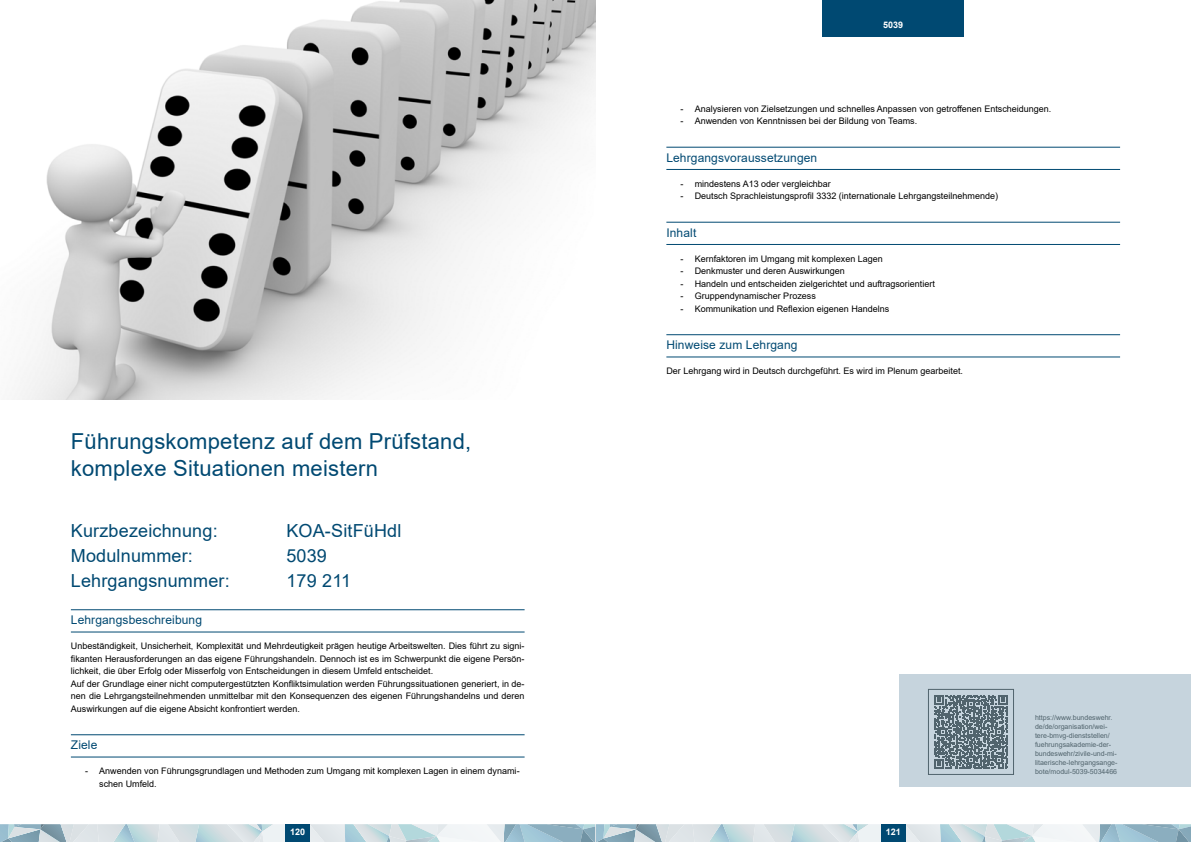
<style>
.page{position:relative;width:1191px;height:842px;background:#fff}
.page>*{position:absolute;margin:0;border:0;box-sizing:border-box;transform-origin:0 0}
.t1{font:22px/26.4px "Arial";letter-spacing:.01em;color:#004972}
.t2{font:18px "Arial";letter-spacing:.01em;color:#004972}
.t3{font:12px "Arial";letter-spacing:.01em;color:#004972}
.t4{font:9px/12.5px "Arial";color:#000}
.t5{font:700 9px "Arial";color:#fff}
.t6{font:7px/9px "Arial";color:#51646d}
</style>
<div class="page">
<img style="left:18px;top:0;width:577px;height:399px">
<div style="left:899px;top:674px;width:292px;height:113px;background:#c6d4dd"></div>
<svg style="left:595px;top:824px;width:596px;height:18px;background:#bdd0d9"></svg>
<svg style="left:0;top:824px;width:595px;height:18px;background:#c5d6dd"></svg>
<div style="left:286px;top:824px;width:24px;height:18px;background:#004972"></div>
<hr style="left:71px;top:609px;width:453px;height:1px;background:#004972">
<hr style="left:71px;top:631px;width:453px;height:1px;background:#004972">
<hr style="left:71px;top:734px;width:453px;height:1px;background:#004972">
<hr style="left:71px;top:756px;width:453px;height:1px;background:#004972">
<div style="left:822px;top:0;width:142px;height:37px;background:#004972"></div>
<hr style="left:666px;top:147px;width:454px;height:1px;background:#004972">
<hr style="left:666px;top:169px;width:454px;height:1px;background:#004972">
<hr style="left:666px;top:222px;width:454px;height:1px;background:#004972">
<hr style="left:666px;top:244px;width:454px;height:1px;background:#004972">
<hr style="left:666px;top:334px;width:454px;height:1px;background:#004972">
<hr style="left:666px;top:356px;width:454px;height:1px;background:#004972">
<svg style="left:934px;top:695px;width:74px;height:74px"></svg>
<div style="left:928px;top:689px;width:85px;height:85px;border:1px solid #51646d"></div>
<p class="t5" style="left:883px;top:19px;width:22px">5039</p>
<h1 class="t1" style="left:71px;top:428px;width:402px">Führungskompetenz auf dem Prüfstand, komplexe Situationen meistern</h1>
<h2 class="t2" style="left:71px;top:518px;width:148px">Kurzbezeichnung:</h2>
<h2 class="t2" style="left:286px;top:518px;width:117px">KOA-SitFüHdl</h2>
<h2 class="t2" style="left:71px;top:543px;width:124px">Modulnummer:</h2>
<h2 class="t2" style="left:286px;top:543px;width:42px">5039</h2>
<h2 class="t2" style="left:71px;top:568px;width:160px">Lehrgangsnummer:</h2>
<h2 class="t2" style="left:286px;top:568px;width:66px">179 211</h2>
<h3 class="t3" style="left:71px;top:612px;width:133px">Lehrgangsbeschreibung</h3>
<p class="t4" style="left:71px;top:640px;width:455px">Unbeständigkeit, Unsicherheit, Komplexität und Mehrdeutigkeit prägen heutige Arbeitswelten. Dies führt zu signi&shy;fikanten Herausforderungen an das eigene Führungshandeln. Dennoch ist es im Schwerpunkt die eigene Persön&shy;lichkeit, die über Erfolg oder Misserfolg von Entscheidungen in diesem Umfeld entscheidet.<br>Auf der Grundlage einer nicht computergestützten Konfliktsimulation werden Führungssituationen generiert, in de&shy;nen die Lehrgangsteilnehmenden unmittelbar mit den Konsequenzen des eigenen Führungshandelns und deren Auswirkungen auf die eigene Absicht konfrontiert werden.</p>
<h3 class="t3" style="left:71px;top:737px;width:28px">Ziele</h3>
<p class="t4" style="left:99px;top:765px;width:422px;text-indent:-14px">- Anwenden von Führungsgrundlagen und Methoden zum Umgang mit komplexen Lagen in einem dynami&shy;schen Umfeld.</p>
<p class="t4" style="left:680px;top:102px;width:372px">- Analysieren von Zielsetzungen und schnelles Anpassen von getroffenen Entscheidungen.</p>
<p class="t4" style="left:680px;top:115px;width:238px">- Anwenden von Kenntnissen bei der Bildung von Teams.</p>
<h3 class="t3" style="left:666px;top:149px;width:152px">Lehrgangsvoraussetzungen</h3>
<p class="t4" style="left:680px;top:177px;width:152px">- mindestens A13 oder vergleichbar</p>
<p class="t4" style="left:680px;top:190px;width:319px">- Deutsch Sprachleistungsprofil 3332 (internationale Lehrgangsteilnehmende)</p>
<h3 class="t3" style="left:666px;top:224px;width:31px">Inhalt</h3>
<p class="t4" style="left:680px;top:252px;width:204px">- Kernfaktoren im Umgang mit komplexen Lagen</p>
<p class="t4" style="left:680px;top:265px;width:166px">- Denkmuster und deren Auswirkungen</p>
<p class="t4" style="left:680px;top:277px;width:256px">- Handeln und entscheiden zielgerichtet und auftragsorientiert</p>
<p class="t4" style="left:680px;top:290px;width:137px">- Gruppendynamischer Prozess</p>
<p class="t4" style="left:680px;top:302px;width:210px">- Kommunikation und Reflexion eigenen Handelns</p>
<h3 class="t3" style="left:666px;top:337px;width:133px">Hinweise zum Lehrgang</h3>
<p class="t4" style="left:666px;top:365px;width:298px">Der Lehrgang wird in Deutsch durchgeführt. Es wird im Plenum gearbeitet.</p>
<p class="t6" style="left:1035px;top:713px;width:84px">https://www.bundeswehr. de/de/organisation/wei&shy;tere-bmvg-dienststellen/ fuehrungsakademie-der&shy;bundeswehr/zivile-und-mi&shy;litaerische-lehrgangsange&shy;bote/modul-5039-5034466</p>
<p class="t5" style="left:290px;top:825px;width:17px">120</p>
<p class="t5" style="left:885px;top:825px;width:17px">121</p>
</div>
